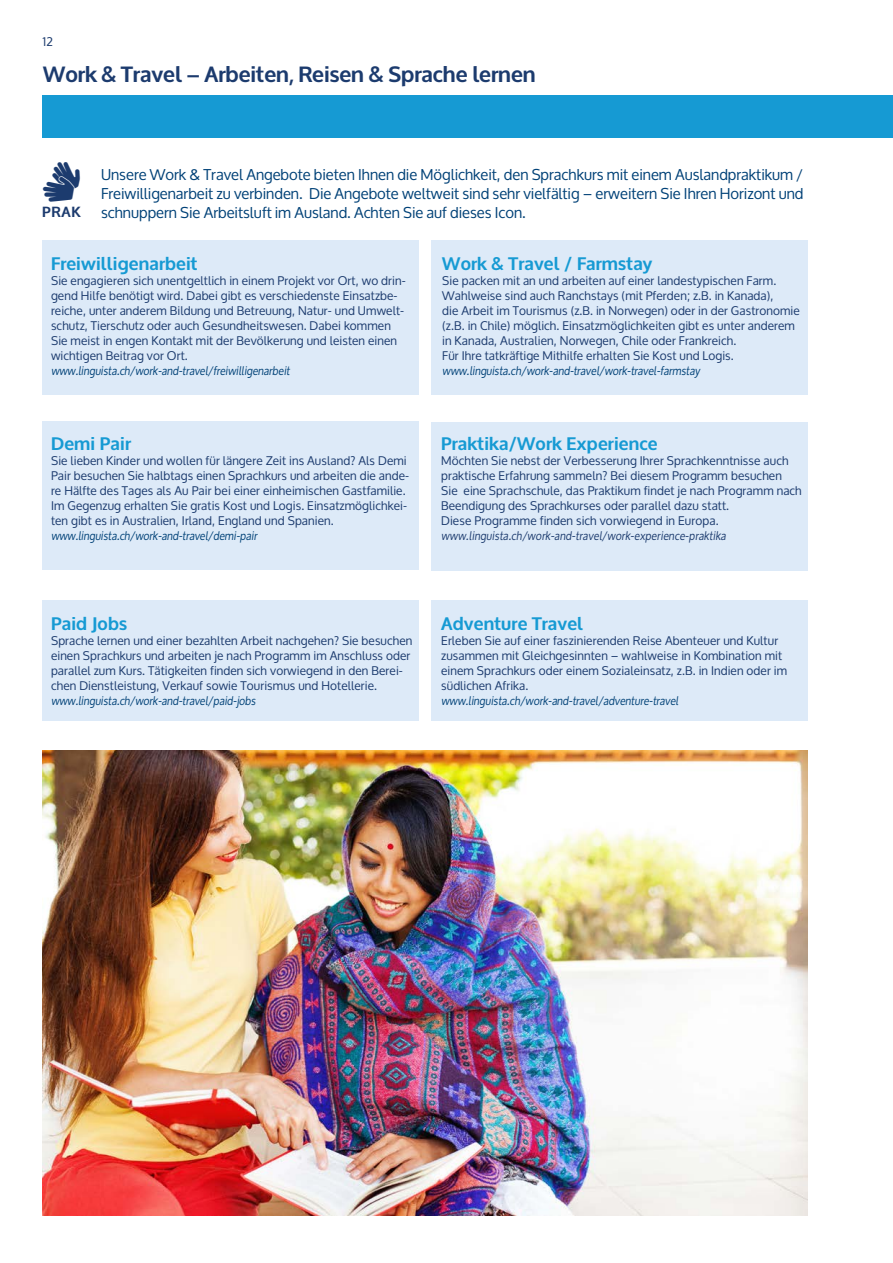
<style>
.page{position:relative;width:893px;height:1263px;background:#fff}
.page>*{position:absolute;margin:0;border:0;box-sizing:border-box;transform-origin:0 0}
.t1{font:39.6px "Font Awesome";color:#1c3b6e}
.t2{font:700 21.9px "Oxygen";color:#1c3b6e}
.t3{font:700 18px "Oxygen";letter-spacing:.01em;color:#169ad3}
.t4{font:15px/18.8px "Oxygen";color:#004177;text-align:justify}
.t5{font:700 14.55px "Oxygen";color:#1c3b6e}
.t6{font:12px/15px "Oxygen";letter-spacing:.01em;color:#1c3b6e}
.t7{font:italic 12px "Oxygen";color:#004177}
.t8{font:italic 12px "Oxygen";letter-spacing:.01em;color:#1c3b6e}
</style>
<div class="page">
<div style="left:43px;top:96px;width:850px;height:42px;background:#169ad3"></div>
<div style="left:43px;top:240px;width:376px;height:154px;background:#ddeaf8"></div>
<div style="left:432px;top:240px;width:376px;height:154px;background:#ddeaf8"></div>
<div style="left:43px;top:422px;width:376px;height:148px;background:#ddeaf8"></div>
<div style="left:432px;top:422px;width:376px;height:148px;background:#ddeaf8"></div>
<div style="left:43px;top:600px;width:376px;height:120px;background:#ddeaf8"></div>
<div style="left:432px;top:600px;width:376px;height:120px;background:#ddeaf8"></div>
<img style="left:43px;top:750px;width:765px;height:465px">
<p class="t6" style="left:43px;top:34px;width:12px">12</p>
<h2 class="t2" style="left:43px;top:60px;width:494px">Work &amp; Travel – Arbeiten, Reisen &amp; Sprache lernen</h2>
<h1 class="t1" style="left:43px;top:162px;width:38px">▪</h1>
<p class="t5" style="left:42px;top:203px;width:40px">PRAK</p>
<p class="t4" style="left:101px;top:165px;width:704px">Unsere Work &amp; Travel Angebote bieten Ihnen die Möglichkeit, den Sprachkurs mit einem Auslandpraktikum / Freiwilligenarbeit zu verbinden. Die Angebote weltweit sind sehr vielfältig – erweitern Sie Ihren Horizont und schnuppern Sie Arbeitsluft im Ausland. Achten Sie auf dieses Icon.</p>
<h3 class="t3" style="left:51px;top:252px;width:148px">Freiwilligenarbeit</h3>
<p class="t6" style="left:51px;top:273px;width:356px">Sie engagieren sich unentgeltlich in einem Projekt vor Ort, wo drin&shy;gend Hilfe benötigt wird. Dabei gibt es verschiedenste Einsatzbe&shy;reiche, unter anderem Bildung und Betreuung, Natur- und Umwelt&shy;schutz, Tierschutz oder auch Gesundheitswesen. Dabei kommen Sie meist in engen Kontakt mit der Bevölkerung und leisten einen wichtigen Beitrag vor Ort.</p>
<p class="t7" style="left:51px;top:360px;width:240px">www.linguista.ch/work-and-travel/freiwilligenarbeit</p>
<h3 class="t3" style="left:442px;top:252px;width:212px">Work &amp; Travel / Farmstay</h3>
<p class="t6" style="left:442px;top:273px;width:359px">Sie packen mit an und arbeiten auf einer landestypischen Farm.<br>Wahlweise sind auch Ranchstays (mit Pferden; z.B. in Kanada),<br>die Arbeit im Tourismus (z.B. in Norwegen) oder in der Gastronomie (z.B. in Chile) möglich. Einsatzmöglichkeiten gibt es unter anderem in Kanada, Australien, Norwegen, Chile oder Frankreich.<br>Für Ihre tatkräftige Mithilfe erhalten Sie Kost und Logis.</p>
<p class="t7" style="left:442px;top:360px;width:259px">www.linguista.ch/work-and-travel/work-travel-farmstay</p>
<h3 class="t3" style="left:51px;top:432px;width:81px">Demi Pair</h3>
<p class="t6" style="left:51px;top:453px;width:360px">Sie lieben Kinder und wollen für längere Zeit ins Ausland? Als Demi Pair besuchen Sie halbtags einen Sprachkurs und arbeiten die ande&shy;re Hälfte des Tages als Au Pair bei einer einheimischen Gastfamilie.<br>Im Gegenzug erhalten Sie gratis Kost und Logis. Einsatzmöglichkei&shy;ten gibt es in Australien, Irland, England und Spanien.</p>
<p class="t7" style="left:51px;top:525px;width:207px">www.linguista.ch/work-and-travel/demi-pair</p>
<h3 class="t3" style="left:441px;top:432px;width:218px">Praktika/Work Experience</h3>
<p class="t6" style="left:441px;top:453px;width:362px">Möchten Sie nebst der Verbesserung Ihrer Sprachkenntnisse auch praktische Erfahrung sammeln? Bei diesem Programm besuchen<br>Sie eine Sprachschule, das Praktikum findet je nach Programm nach Beendigung des Sprachkurses oder parallel dazu statt.<br>Diese Programme finden sich vorwiegend in Europa.</p>
<p class="t8" style="left:441px;top:525px;width:286px">www.linguista.ch/work-and-travel/work-experience-praktika</p>
<h3 class="t3" style="left:51px;top:612px;width:78px">Paid Jobs</h3>
<p class="t6" style="left:51px;top:633px;width:363px">Sprache lernen und einer bezahlten Arbeit nachgehen? Sie besuchen einen Sprachkurs und arbeiten je nach Programm im Anschluss oder parallel zum Kurs. Tätigkeiten finden sich vorwiegend in den Berei&shy;chen Dienstleistung, Verkauf sowie Tourismus und Hotellerie.</p>
<p class="t7" style="left:51px;top:690px;width:206px">www.linguista.ch/work-and-travel/paid-jobs</p>
<h3 class="t3" style="left:441px;top:612px;width:143px">Adventure Travel</h3>
<p class="t6" style="left:441px;top:633px;width:347px">Erleben Sie auf einer faszinierenden Reise Abenteuer und Kultur zusammen mit Gleichgesinnten – wahlweise in Kombination mit einem Sprachkurs oder einem Sozialeinsatz, z.B. in Indien oder im südlichen Afrika.</p>
<p class="t7" style="left:441px;top:690px;width:239px">www.linguista.ch/work-and-travel/adventure-travel</p>
</div>
